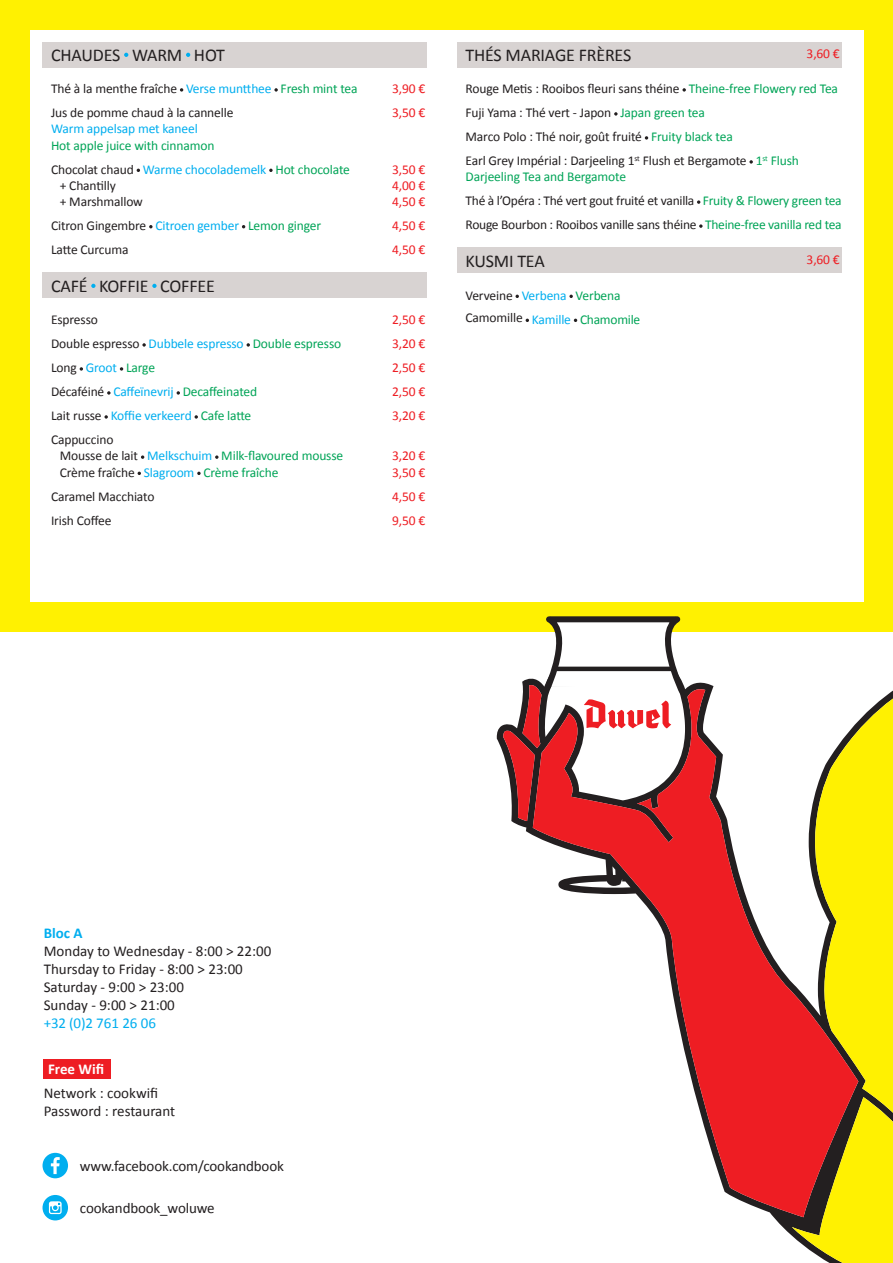
<style>
.page{position:relative;width:893px;height:1263px;background:#fff}
.page>*{position:absolute;margin:0;border:0;box-sizing:border-box;transform-origin:0 0}
.t1{font:18px "Calibri";letter-spacing:-.01em;color:#231f20}
.t2{font:15px/18px "Calibri";letter-spacing:-.005em;color:#231f20}
.t3{font:15px "Calibri";color:#00aeef}
.t4{font:700 15px "Calibri";color:#fff}
.t5{font:700 15px "Calibri";color:#00aeef}
.t6{font:13.5px/24px "Calibri";letter-spacing:-.01em;color:#231f20}
.t7{font:13.5px "Calibri";letter-spacing:-.01em;color:#00aeef}
.t8{font:13.5px/24px "Calibri";letter-spacing:-.01em;color:#00a457}
.t9{font:13.5px "Calibri";letter-spacing:-.01em;color:#ee1d23}
.s1{color:#00aeef}
.s2{color:#00a457}
.s3{color:#231f20}
</style>
<div class="page">
<div style="left:0;top:0;width:893px;height:631px;background:#fff101"></div>
<div style="left:30px;top:30px;width:833px;height:572px;background:#fff"></div>
<svg style="left:792px;top:690px;width:101px;height:573px;background:#f0e30f"></svg>
<svg style="left:503px;top:685px;width:355px;height:532px"></svg>
<svg style="left:526px;top:616px;width:174px;height:112px"></svg>
<hr style="left:556px;top:667px;width:117px;height:4px;background:#231f20">
<div style="left:43px;top:1153px;width:25px;height:25px;background:#00aeef;border-radius:50%"></div>
<div style="left:44px;top:1059px;width:67px;height:20px;background:#ee1d23"></div>
<svg style="left:51px;top:1157px;width:9px;height:17px"></svg>
<div style="left:43px;top:1195px;width:25px;height:25px;background:#00aeef;border-radius:50%"></div>
<svg style="left:49px;top:1201px;width:13px;height:13px"></svg>
<div style="left:43px;top:43px;width:384px;height:25px;background:#d8d3d2"></div>
<div style="left:457px;top:43px;width:385px;height:25px;background:#d8d3d2"></div>
<div style="left:457px;top:248px;width:385px;height:25px;background:#d8d3d2"></div>
<div style="left:43px;top:272px;width:384px;height:26px;background:#d8d3d2"></div>
<svg style="left:124px;top:53px;width:4px;height:4px"></svg>
<svg style="left:186px;top:53px;width:4px;height:4px"></svg>
<svg style="left:180px;top:88px;width:3px;height:4px"></svg>
<svg style="left:274px;top:88px;width:4px;height:4px"></svg>
<svg style="left:269px;top:169px;width:4px;height:3px"></svg>
<svg style="left:149px;top:225px;width:4px;height:3px"></svg>
<svg style="left:91px;top:284px;width:5px;height:4px"></svg>
<svg style="left:152px;top:284px;width:5px;height:4px"></svg>
<svg style="left:142px;top:343px;width:4px;height:4px"></svg>
<svg style="left:247px;top:343px;width:3px;height:4px"></svg>
<svg style="left:80px;top:367px;width:3px;height:4px"></svg>
<svg style="left:120px;top:367px;width:3px;height:4px"></svg>
<svg style="left:107px;top:391px;width:4px;height:4px"></svg>
<svg style="left:177px;top:391px;width:3px;height:4px"></svg>
<svg style="left:104px;top:415px;width:4px;height:4px"></svg>
<svg style="left:195px;top:415px;width:3px;height:4px"></svg>
<svg style="left:141px;top:455px;width:3px;height:4px"></svg>
<svg style="left:215px;top:455px;width:4px;height:4px"></svg>
<svg style="left:197px;top:472px;width:4px;height:3px"></svg>
<svg style="left:682px;top:88px;width:4px;height:4px"></svg>
<svg style="left:614px;top:112px;width:4px;height:4px"></svg>
<svg style="left:645px;top:136px;width:3px;height:4px"></svg>
<svg style="left:749px;top:160px;width:4px;height:4px"></svg>
<svg style="left:697px;top:200px;width:3px;height:4px"></svg>
<svg style="left:699px;top:224px;width:4px;height:4px"></svg>
<svg style="left:515px;top:295px;width:4px;height:3px"></svg>
<svg style="left:569px;top:295px;width:4px;height:3px"></svg>
<h1 class="t1" style="left:51px;top:43px;width:175px">CHAUDES WARM HOT</h1>
<p class="t6" style="left:51px;top:77px;width:308px">Thé à la menthe fraîche <span class="s1">Verse muntthee</span> <span class="s2">Fresh mint tea</span></p>
<p class="t9" style="left:392px;top:80px;width:35px">3,90 €</p>
<p class="t6" style="left:51px;top:101px;width:184px">Jus de pomme chaud à la cannelle</p>
<p class="t9" style="left:392px;top:104px;width:35px">3,50 €</p>
<p class="t7" style="left:51px;top:120px;width:148px">Warm appelsap met kaneel</p>
<p class="t8" style="left:51px;top:133px;width:300px">Hot apple juice with cinnamon<br><span class="s3">Chocolat chaud</span> <span class="s1">Warme chocolademelk</span> Hot chocolate</p>
<p class="t9" style="left:392px;top:160px;width:35px">3,50 €</p>
<p class="t6" style="left:60px;top:173px;width:58px">+ Chantilly</p>
<p class="t9" style="left:392px;top:177px;width:35px">4,00 €</p>
<p class="t6" style="left:60px;top:189px;width:85px">+ Marshmallow</p>
<p class="t9" style="left:392px;top:193px;width:35px">4,50 €</p>
<p class="t6" style="left:51px;top:213px;width:272px">Citron Gingembre <span class="s1">Citroen gember</span> <span class="s2">Lemon ginger</span></p>
<p class="t9" style="left:392px;top:217px;width:35px">4,50 €</p>
<p class="t6" style="left:51px;top:237px;width:79px">Latte Curcuma</p>
<p class="t9" style="left:392px;top:241px;width:35px">4,50 €</p>
<h1 class="t1" style="left:51px;top:274px;width:165px">CAFÉ KOFFIE COFFEE</h1>
<p class="t6" style="left:51px;top:308px;width:48px">Espresso</p>
<p class="t9" style="left:392px;top:311px;width:35px">2,50 €</p>
<p class="t7" style="left:51px;top:335px;width:292px"><span class="s3">Double espresso</span> Dubbele espresso <span class="s2">Double espresso</span></p>
<p class="t9" style="left:392px;top:335px;width:35px">3,20 €</p>
<p class="t7" style="left:51px;top:359px;width:106px"><span class="s3">Long</span> Groot <span class="s2">Large</span></p>
<p class="t9" style="left:392px;top:359px;width:35px">2,50 €</p>
<p class="t8" style="left:51px;top:380px;width:208px"><span class="s3">Décaféiné</span> <span class="s1">Caffeïnevrij</span> Decaffeinated</p>
<p class="t9" style="left:392px;top:383px;width:35px">2,50 €</p>
<p class="t7" style="left:51px;top:407px;width:202px"><span class="s3">Lait russe</span> Koffie verkeerd <span class="s2">Cafe latte</span></p>
<p class="t9" style="left:392px;top:407px;width:35px">3,20 €</p>
<p class="t6" style="left:60px;top:432px;width:285px;line-height:16.2px;text-indent:-9px">Cappuccino<br>Mousse de lait <span class="s1">Melkschuim</span> <span class="s2">Milk-flavoured mousse</span></p>
<p class="t9" style="left:392px;top:447px;width:35px">3,20 €</p>
<p class="t6" style="left:60px;top:460px;width:220px">Crème fraîche <span class="s1">Slagroom</span> <span class="s2">Crème fraîche</span></p>
<p class="t9" style="left:392px;top:463px;width:35px">3,50 €</p>
<p class="t6" style="left:51px;top:484px;width:105px">Caramel Macchiato</p>
<p class="t9" style="left:392px;top:487px;width:35px">4,50 €</p>
<p class="t6" style="left:51px;top:508px;width:62px">Irish Coffee</p>
<p class="t9" style="left:392px;top:511px;width:35px">9,50 €</p>
<h1 class="t1" style="left:466px;top:43px;width:167px">THÉS MARIAGE FRÈRES</h1>
<p class="t9" style="left:807px;top:45px;width:35px">3,60 €</p>
<p class="t6" style="left:466px;top:77px;width:374px">Rouge Metis : Rooibos fleuri sans théine <span class="s2">Theine-free Flowery red Tea </span>Fuji Yama : Thé vert - Japon <span class="s2">Japan green tea<br></span>Marco Polo : Thé noir, goût fruité <span class="s2">Fruity black tea<br></span>Earl Grey Impérial : Darjeeling 1<sup>st</sup> Flush et Bergamote <span class="s2">1</span><sup>st</sup> <span class="s2">Flush</span></p>
<p class="t6" style="left:466px;top:165px;width:378px"><span class="s2">Darjeeling Tea and Bergamote<br></span>Thé à l’Opéra : Thé vert gout fruité et vanilla <span class="s2">Fruity &amp; Flowery green tea<br></span>Rouge Bourbon : Rooibos vanille sans théine <span class="s2">Theine-free vanilla red tea</span></p>
<h1 class="t1" style="left:466px;top:250px;width:81px">KUSMI TEA</h1>
<p class="t9" style="left:807px;top:251px;width:35px">3,60 €</p>
<p class="t6" style="left:466px;top:284px;width:176px;line-height:22.5px">Verveine <span class="s1">Verbena</span> <span class="s2">Verbena<br></span>Camomille <span class="s1">Kamille</span> <span class="s2">Chamomile</span></p>
<p class="t5" style="left:44px;top:924px;width:40px">Bloc A</p>
<p class="t2" style="left:44px;top:942px;width:229px">Monday to Wednesday - 8:00 &gt; 22:00<br>Thursday to Friday - 8:00 &gt; 23:00<br>Saturday - 9:00 &gt; 23:00<br>Sunday - 9:00 &gt; 21:00</p>
<p class="t3" style="left:44px;top:1014px;width:114px">+32 (0)2 761 26 06</p>
<p class="t4" style="left:48px;top:1060px;width:58px">Free Wifi</p>
<p class="t2" style="left:44px;top:1084px;width:133px">Network : cookwifi<br>Password : restaurant</p>
<p class="t2" style="left:80px;top:1157px;width:206px">www.facebook.com/cookandbook</p>
<p class="t2" style="left:80px;top:1199px;width:136px">cookandbook_woluwe</p>
</div>
